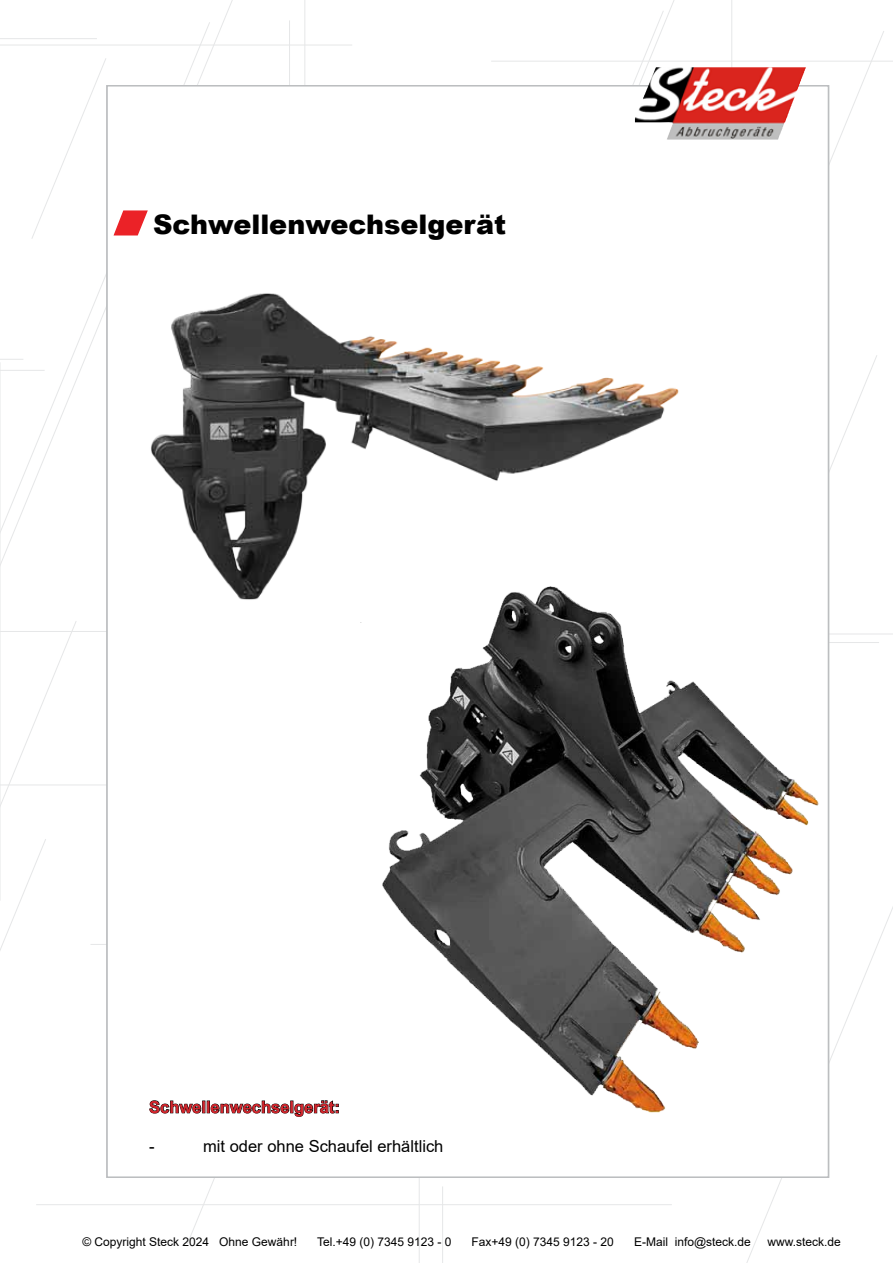
<style>
.page{position:relative;width:893px;height:1263px;background:#fff}
.page>*{position:absolute;margin:0;border:0;box-sizing:border-box;transform-origin:0 0}
.t1{font:900 27px "Arial";color:#000}
.t2{font:16.5px "Arial";color:#000}
.t3{font:700 16.5px "Arial";color:#d2232a}
.t4{font:12px "Arial";color:#000}
</style>
<div class="page">
<svg style="left:0;top:22px;width:211px;height:542px"></svg>
<svg style="left:746px;top:901px;width:147px;height:362px"></svg>
<svg style="left:0;top:621px;width:77px;height:330px"></svg>
<svg style="left:829px;top:354px;width:48px;height:183px"></svg>
<hr style="left:0;top:38px;width:97px;height:1px;background:#e6e7e8">
<hr style="left:491px;top:61px;width:402px;height:1px;background:#e6e7e8">
<svg style="left:0;top:359px;width:23px;height:1px"></svg>
<hr style="left:0;top:370px;width:45px;height:1px;background:#e6e7e8">
<hr style="left:0;top:784px;width:370px;height:1px;background:#e6e7e8">
<hr style="left:36px;top:1204px;width:636px;height:1px;background:#e6e7e8">
<hr style="left:0;top:631px;width:141px;height:1px;background:#e6e7e8">
<hr style="left:731px;top:0;width:1px;height:511px;background:#e6e7e8">
<hr style="left:289px;top:20px;width:1px;height:539px;background:#e6e7e8">
<hr style="left:304px;top:0;width:1px;height:504px;background:#e6e7e8">
<hr style="left:419px;top:753px;width:1px;height:510px;background:#e6e7e8">
<hr style="left:442px;top:1186px;width:1px;height:77px;background:#e6e7e8">
<hr style="left:0;top:45px;width:352px;height:1px;background:#e6e7e8">
<hr style="left:0;top:362px;width:1px;height:539px;background:#e6e7e8">
<svg style="left:829px;top:31px;width:55px;height:181px"></svg>
<hr style="left:733px;top:634px;width:160px;height:1px;background:#e6e7e8">
<hr style="left:719px;top:642px;width:160px;height:1px;background:#e6e7e8">
<hr style="left:90px;top:944px;width:283px;height:1px;background:#e6e7e8">
<div style="left:106px;top:85px;width:723px;height:1093px;background:#fff;border:2px solid #bcbec0"></div>
<svg style="left:31px;top:57px;width:118px;height:183px"></svg>
<img style="left:360px;top:607px;width:459px;height:506px">
<img style="left:151px;top:293px;width:528px;height:314px">
<svg style="left:149px;top:1100px;width:190px;height:144px"></svg>
<img style="left:635px;top:67px;width:171px;height:73px">
<h1 class="t1" style="left:153px;top:205px;width:354px">Schwellenwechselgerät</h1>
<h2 class="t3" style="left:149px;top:1095px;width:192px">Schwellenwechselgerät:</h2>
<h2 class="t2" style="left:149px;top:1135px;width:7px">-</h2>
<h2 class="t2" style="left:203px;top:1135px;width:242px">mit oder ohne Schaufel erhältlich</h2>
<p class="t4" style="left:82px;top:1233px;width:216px">© Copyright Steck 2024 Ohne Gewähr!</p>
<p class="t4" style="left:317px;top:1233px;width:136px">Tel.+49 (0) 7345 9123 - 0</p>
<p class="t4" style="left:472px;top:1233px;width:144px">Fax+49 (0) 7345 9123 - 20</p>
<p class="t4" style="left:634px;top:1233px;width:118px">E-Mail info@steck.de</p>
<p class="t4" style="left:768px;top:1233px;width:75px">www.steck.de</p>
</div>
